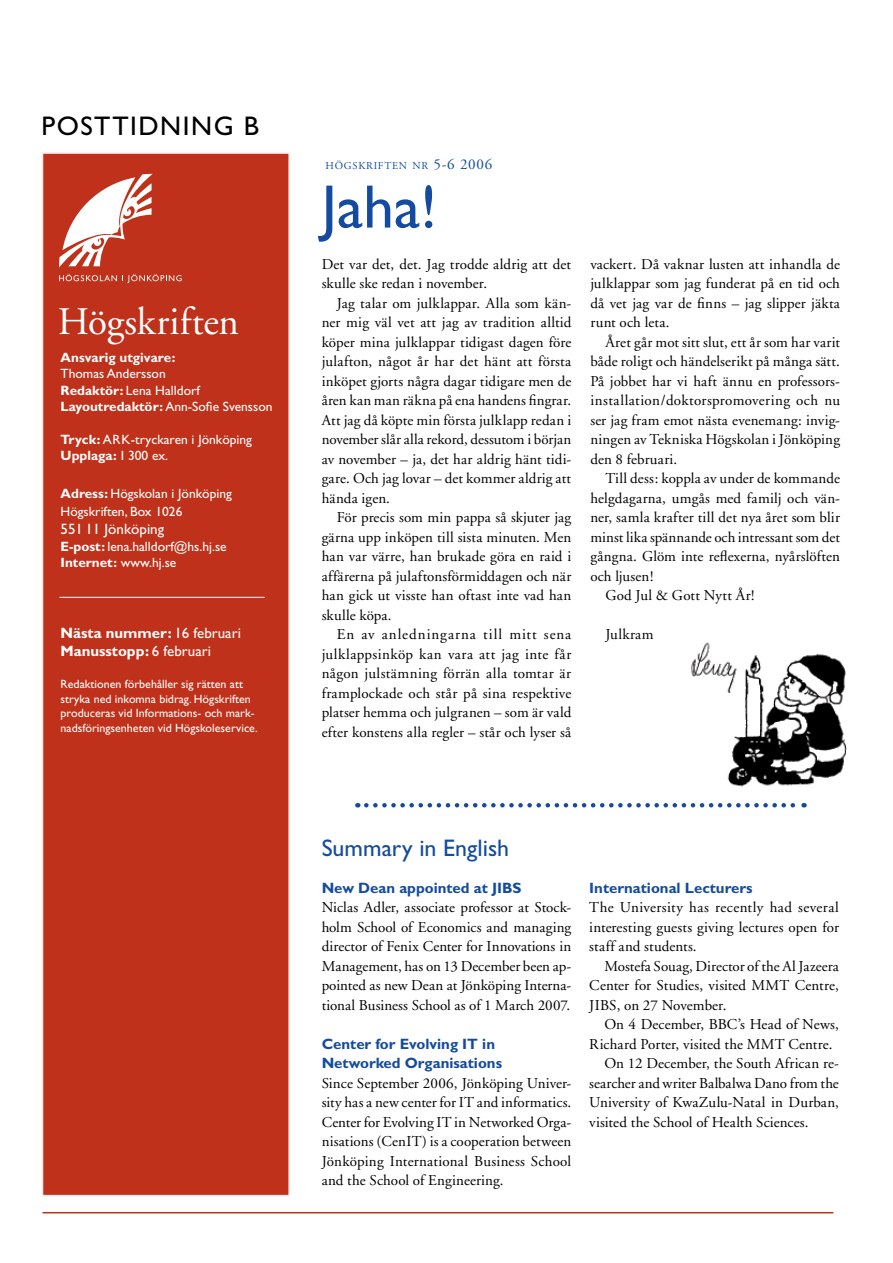
<style>
.page{position:relative;width:893px;height:1263px;background:#fff}
.page>*{position:absolute;margin:0;border:0;box-sizing:border-box;transform-origin:0 0}
.t1{font:61.5px "Gill Sans";color:#144ba0}
.t2{font:39px "Adobe Garamond";letter-spacing:-.005em;color:#fff}
.t3{font:27px "Gill Sans";letter-spacing:.055em;color:#000}
.t4{font:24px "Gill Sans";color:#144ba0}
.t5{font:15px/19.5px "Adobe Garamond";letter-spacing:.01em;color:#000;text-align:justify}
.t6{font:700 15px/19.5px "Gill Sans";color:#144ba0}
.t7{font:700 15px/18.1px "Gill Sans";color:#fff}
.t8{font:15px "Gill Sans";color:#fff}
.t9{font:13.5px/16.4px "Gill Sans";color:#fff}
.t10{font:700 13.5px "Gill Sans";color:#fff}
.t11{font:12px/14.4px "Gill Sans";color:#fff}
.t12{font:10.5px "Adobe Garamond";letter-spacing:.07em;color:#144ba0}
.s1{font-weight:700}
.s2{font-weight:400}
.s3{font-size:15px}
</style>
<div class="page">
<div style="left:43px;top:153px;width:246px;height:1042px;background:#bf311a"></div>
<div style="left:42px;top:152px;width:248px;height:1044px;border:2px solid #f9eae8"></div>
<hr style="left:43px;top:1212px;width:790px;height:1px;background:#bf311a">
<hr style="left:60px;top:597px;width:205px;height:1px;background:#fff">
<svg style="left:59px;top:274px;width:123px;height:9px"></svg>
<svg style="left:59px;top:174px;width:94px;height:94px"></svg>
<svg style="left:366px;top:803px;width:438px;height:4px"></svg>
<img style="left:691px;top:642px;width:156px;height:145px">
<h3 class="t3" style="left:41px;top:110px;width:219px">POSTTIDNING B</h3>
<h2 class="t2" style="left:58px;top:301px;width:183px">Högskriften</h2>
<p class="t10" style="left:61px;top:349px;width:116px">Ansvarig utgivare:</p>
<p class="t9" style="left:61px;top:366px;width:213px">Thomas Andersson<br><span class="s1">Redaktör:</span> Lena Halldorf<br><span class="s1">Layoutredaktör:</span> Ann-Sofie Svensson</p>
<p class="t9" style="left:61px;top:431px;width:193px"><span class="s1">Tryck:</span> ARK-tryckaren i Jönköping<br><span class="s1">Upplaga:</span> 1 300 ex.</p>
<p class="t9" style="left:61px;top:484px;width:173px;line-height:18.1px"><span class="s1">Adress:</span> Högskolan i Jönköping<br>Högskriften, Box 1026</p>
<p class="t8" style="left:61px;top:521px;width:105px">551 11 Jönköping</p>
<p class="t9" style="left:61px;top:538px;width:168px"><span class="s1">E-post:</span> lena.halldorf@hs.hj.se<br><span class="s1">Internet:</span> www.hj.se</p>
<p class="t7" style="left:61px;top:624px;width:182px">Nästa nummer: <span class="s2">16 februari<br></span>Manusstopp: <span class="s2">6 februari</span></p>
<p class="t11" style="left:61px;top:677px;width:199px">Redaktionen förbehåller sig rätten att stryka ned inkomna bidrag. Högskriften produceras vid Informations- och mark&shy;nadsföringsenheten vid Högskoleservice.</p>
<p class="t12" style="left:326px;top:160px;width:168px">högskriften nr <span class="s3">5-6 2006</span></p>
<h1 class="t1" style="left:322px;top:172px;width:117px">Jaha!</h1>
<p class="t5" style="left:322px;top:254px;width:251px">Det var det, det. Jag trodde aldrig att det skulle ske redan i november.</p>
<p class="t5" style="left:322px;top:293px;width:251px;text-indent:15px">Jag talar om julklappar. Alla som kän&shy;ner mig väl vet att jag av tradition alltid köper mina julklappar tidigast dagen före julafton, något år har det hänt att första inköpet gjorts några dagar tidigare men de åren kan man räkna på ena handens fingrar.<br>Att jag då köpte min första julklapp redan i november slår alla rekord, dessutom i början av november – ja, det har aldrig hänt tidi&shy;gare. Och jag lovar – det kommer aldrig att hända igen.</p>
<p class="t5" style="left:322px;top:508px;width:251px;text-indent:15px">För precis som min pappa så skjuter jag gärna upp inköpen till sista minuten. Men han var värre, han brukade göra en raid i affärerna på julaftonsförmiddagen och när han gick ut visste han oftast inte vad han skulle köpa.</p>
<p class="t5" style="left:322px;top:625px;width:251px;text-indent:15px">En av anledningarna till mitt sena julklappsinköp kan vara att jag inte får någon julstämning förrän alla tomtar är framplockade och står på sina respektive platser hemma och julgranen – som är vald efter konstens alla regler – står och lyser så</p>
<p class="t5" style="left:590px;top:254px;width:251px">vackert. Då vaknar lusten att inhandla de julklappar som jag funderat på en tid och då vet jag var de finns – jag slipper jäkta runt och leta.</p>
<p class="t5" style="left:590px;top:332px;width:251px;text-indent:15px">Året går mot sitt slut, ett år som har varit både roligt och händelserikt på många sätt.<br>På jobbet har vi haft ännu en professors&shy;installation/doktorspromovering och nu ser jag fram emot nästa evenemang: invig&shy;ningen av Tekniska Högskolan i Jönköping den 8 februari.</p>
<p class="t5" style="left:605px;top:469px;width:236px">Till dess: koppla av under de kommande</p>
<p class="t5" style="left:590px;top:488px;width:251px">helgdagarna, umgås med familj och vän-</p>
<p class="t5" style="left:590px;top:508px;width:251px">ner, samla krafter till det nya året som blir</p>
<p class="t5" style="left:590px;top:527px;width:251px">minst lika spännande och intressant som det</p>
<p class="t5" style="left:590px;top:547px;width:251px">gångna. Glöm inte reflexerna, nyårslöften</p>
<p class="t5" style="left:590px;top:566px;width:64px">och ljusen!</p>
<p class="t5" style="left:605px;top:586px;width:151px">God Jul &amp; Gott Nytt År!</p>
<p class="t5" style="left:605px;top:625px;width:50px">Julkram</p>
<h3 class="t4" style="left:322px;top:834px;width:189px">Summary in English</h3>
<p class="t6" style="left:322px;top:878px;width:201px">New Dean appointed at JIBS</p>
<p class="t5" style="left:322px;top:898px;width:251px">Niclas Adler, associate professor at Stock&shy;holm School of Economics and managing director of Fenix Center for Innovations in Management, has on 13 December been ap&shy;pointed as new Dean at Jönköping Interna&shy;tional Business School as of 1 March 2007.</p>
<p class="t6" style="left:322px;top:1034px;width:182px">Center for Evolving IT in<br>Networked Organisations</p>
<p class="t5" style="left:322px;top:1073px;width:251px">Since September 2006, Jönköping Univer&shy;sity has a new center for IT and informatics.<br>Center for Evolving IT in Networked Orga&shy;nisations (CenIT) is a cooperation between Jönköping International Business School and the School of Engineering.</p>
<p class="t6" style="left:589px;top:878px;width:165px">International Lecturers</p>
<p class="t5" style="left:589px;top:898px;width:251px">The University has recently had several interesting guests giving lectures open for staff and students.</p>
<p class="t5" style="left:589px;top:956px;width:251px;text-indent:15px">Mostefa Souag, Director of the Al Jazeera Center for Studies, visited MMT Centre, JIBS, on 27 November.</p>
<p class="t5" style="left:604px;top:1015px;width:236px">On 4 December, BBC’s Head of News,</p>
<p class="t5" style="left:589px;top:1034px;width:245px">Richard Porter, visited the MMT Centre.</p>
<p class="t5" style="left:604px;top:1054px;width:236px">On 12 December, the South African re-</p>
<p class="t5" style="left:589px;top:1073px;width:251px">searcher and writer Balbalwa Dano from the</p>
<p class="t5" style="left:589px;top:1093px;width:251px">University of KwaZulu-Natal in Durban,</p>
<p class="t5" style="left:589px;top:1112px;width:221px">visited the School of Health Sciences.</p>
</div>
